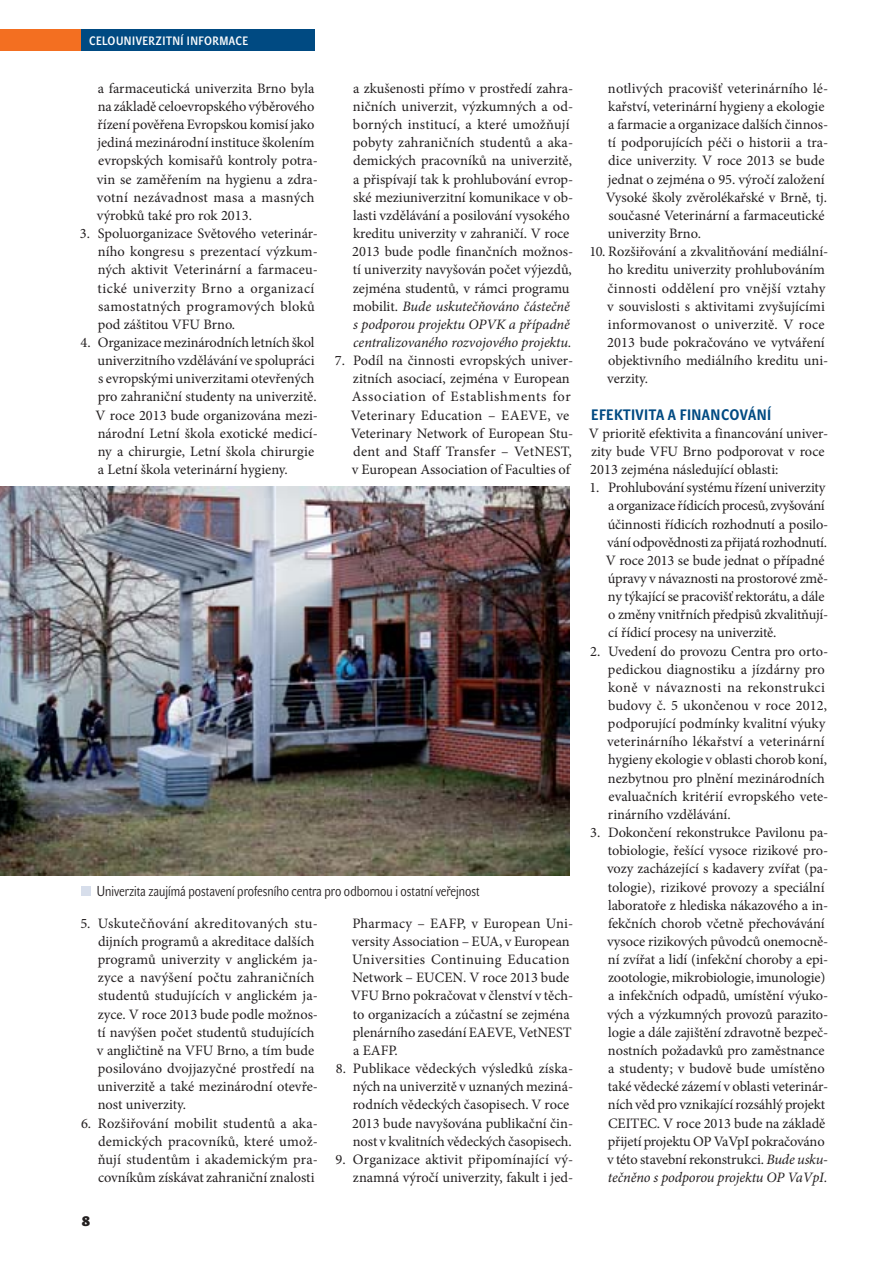
<style>
.page{position:relative;width:893px;height:1263px;background:#fff}
.page>*{position:absolute;margin:0;border:0;box-sizing:border-box;transform-origin:0 0}
.t1{font:700 15px "John Sans Cond Text Pro";letter-spacing:.03em;color:#004a82}
.t2{font:14.4px/18.1px "Minion Pro";color:#231f20}
.t3{font:14.25px "John Sans Cond Lite Pro";color:#231f20}
.t4{font:700 13.5px "John Sans Heavy Pro";color:#231f20}
.t5{font:12px "John Sans Cond Med Pro";letter-spacing:.04em;color:#fff}
.s1{font-style:italic}
</style>
<div class="page">
<div style="left:81px;top:30px;width:234px;height:21px;background:#004a82"></div>
<div style="left:0;top:30px;width:81px;height:21px;background:#f36f21"></div>
<img style="left:0;top:487px;width:570px;height:388px">
<div style="left:81px;top:886px;width:10px;height:9px;background:#d7deeb"></div>
<p class="t5" style="left:89px;top:36px;width:160px">CELOUNIVERZITNÍ INFORMACE</p>
<p class="t2" style="left:97px;top:80px;width:223px">a farmaceutická univerzita Brno byla na základě celoevropského výběrového řízení pověřena Evropskou komisí jako jediná mezinárodní instituce školením evropských komisařů kontroly potra&shy;vin se zaměřením na hygienu a zdra&shy;votní nezávadnost masa a masných výrobků také pro rok 2013.</p>
<p class="t2" style="left:98px;top:226px;width:222px;text-indent:-18px">3. Spoluorganizace Světového veterinár&shy;ního kongresu s prezentací výzkum&shy;ných aktivit Veterinární a farmaceu&shy;tické univerzity Brno a organizací samostatných programových bloků pod záštitou VFU Brno.</p>
<p class="t2" style="left:96px;top:335px;width:224px;text-indent:-15px">4. Organizace mezinárodních letních škol univerzitního vzdělávání ve spolupráci s evropskými univerzitami otevřených pro zahraniční studenty na univerzitě.<br>V roce 2013 bude organizována mezi&shy;národní Letní škola exotické medicí&shy;ny a chirurgie, Letní škola chirurgie a Letní škola veterinární hygieny.</p>
<p class="t2" style="left:352px;top:80px;width:223px">a zkušenosti přímo v prostředí zahra&shy;ničních univerzit, výzkumných a od&shy;borných institucí, a které umožňují pobyty zahraničních studentů a aka&shy;demických pracovníků na univerzitě, a přispívají tak k prohlubování evrop&shy;ské meziuniverzitní komunikace v ob&shy;lasti vzdělávání a posilování vysokého kreditu univerzity v zahraničí. V roce 2013 bude podle finančních možnos&shy;tí univerzity navyšován počet výjezdů, zejména studentů, v rámci programu mobilit. <span class="s1">Bude uskutečňováno částečně s podporou projektu OPVK a případně centralizovaného rozvojového projektu.</span></p>
<p class="t2" style="left:351px;top:353px;width:224px;text-indent:-16px">7. Podíl na činnosti evropských univer&shy;zitních asociací, zejména v European Association of Establishments for Veterinary Education – EAEVE, ve Ve te rinary Network of European Stu&shy;dent and Staff Transfer – VetNEST, v Euro pean Association of Faculties of</p>
<p class="t3" style="left:97px;top:885px;width:384px">Univerzita zaujímá postavení profesního centra pro odbornou i ostatní veřejnost</p>
<p class="t2" style="left:97px;top:915px;width:223px;text-indent:-16px">5. Uskutečňování akreditovaných stu&shy;dijních programů a akreditace dalších programů univerzity v anglickém ja&shy;zyce a navýšení počtu zahraničních studentů studujících v anglickém ja&shy;zyce. V roce 2013 bude podle možnos&shy;tí navýšen počet studentů studujících v angličtině na VFU Brno, a tím bude posilováno dvojjazyčné prostředí na univerzitě a také mezinárodní otevře&shy;nost univerzity.</p>
<p class="t2" style="left:98px;top:1115px;width:222px;text-align:justify;text-indent:-17px">6. Rozšiřování mobilit studentů a aka&shy;demických pracovníků, které umož&shy;ňují studentům i akademickým pra&shy;covníkům získávat zahraniční znalosti</p>
<p class="t4" style="left:82px;top:1217px;width:10px">8</p>
<p class="t2" style="left:351px;top:915px;width:224px">Pharmacy – EAFP, v European Uni&shy;ver sity Association – EUA, v European<br>Universities Continuing Education<br>Network – EUCEN. V roce 2013 bude<br>VFU Brno pokračovat v členství v těch&shy;to organizacích a zúčastní se zejména plenárního zasedání EAEVE, VetNEST a EAFP.</p>
<p class="t2" style="left:352px;top:1061px;width:223px;text-indent:-16px">8. Publikace vědeckých výsledků získa&shy;ných na univerzitě v uznaných meziná&shy;rodních vědeckých časopisech. V roce 2013 bude navyšována publikační čin&shy;nost v kvalitních vědeckých časopisech.</p>
<p class="t2" style="left:336px;top:1151px;width:239px;text-align:right">9. Organizace aktivit připomínající vý&shy;znamná výročí univerzity, fakult i jed-</p>
<p class="t2" style="left:606px;top:80px;width:224px">notlivých pracovišť veterinárního lé&shy;kařství, veterinární hygieny a ekologie a farmacie a organizace dalších činnos&shy;tí podporujících péči o historii a tra&shy;dice univerzity. V roce 2013 se bude jednat o zejména o 95. výročí založení Vysoké školy zvěrolékařské v Brně, tj. současné Veterinární a farmaceutické univerzity Brno.</p>
<p class="t2" style="left:607px;top:244px;width:223px;text-indent:-18px">10. Rozšiřování a zkvalitňování mediální&shy;ho kreditu univerzity prohlubováním činnosti oddělení pro vnější vztahy v souvislosti s aktivitami zvyšujícími informovanost o univerzitě. V roce 2013 bude pokračováno ve vytváření objektivního mediálního kreditu uni&shy;verzity.</p>
<p class="t1" style="left:591px;top:409px;width:182px">EFEKTIVITA A FINANCOVÁNÍ</p>
<p class="t2" style="left:589px;top:425px;width:241px">V prioritě efektivita a financování univer&shy;zity bude VFU Brno podporovat v roce<br>2013 zejména následující oblasti:</p>
<p class="t2" style="left:606px;top:480px;width:224px;text-indent:-16px">1. Prohlubování systému řízení univerzity a organizace řídicích procesů, zvyšování účinnosti řídicích rozhodnutí a posilo&shy;vání odpovědnosti za přijatá rozhodnutí.<br>V roce 2013 se bude jednat o případné úpravy v návaznosti na prostorové změ&shy;ny týkající se pracovišť rektorátu, a dále o změny vnitřních předpisů zkvalitňují&shy;cí řídicí procesy na univerzitě.</p>
<p class="t2" style="left:607px;top:643px;width:223px;text-indent:-17px">2. Uvedení do provozu Centra pro orto&shy;pedickou diagnostiku a jízdárny pro koně v návaznosti na rekonstrukci budovy č. 5 ukončenou v roce 2012, podporující podmínky kvalitní výuky veterinárního lékařství a veterinární hygieny ekologie v oblasti chorob koní, nezbytnou pro plnění mezinárodních evaluačních kritérií evropského vete&shy;rinárního vzdělávání.</p>
<p class="t2" style="left:607px;top:825px;width:223px;text-indent:-17px">3. Dokončení rekonstrukce Pavilonu pa&shy;tobiologie, řešící vysoce rizikové pro&shy;vozy zacházející s kadavery zvířat (pa&shy;tologie), rizikové provozy a speciální laboratoře z hlediska nákazového a in&shy;fekčních chorob včetně přechovávání vysoce rizikových původců onemocně&shy;ní zvířat a lidí (infekční choroby a epi&shy;zootologie, mikrobiologie, imunologie) a infekčních odpadů, umístění výuko&shy;vých a výzkumných provozů parazito&shy;logie a dále zajištění zdravotně bezpeč&shy;nostních požadavků pro zaměstnance a studenty; v budově bude umístěno také vědecké zázemí v oblasti veterinár&shy;ních věd pro vznikající rozsáhlý projekt CEITEC. V roce 2013 bude na základě přijetí projektu OP VaVpI pokračováno v této stavební rekonstrukci. <span class="s1">Bude usku&shy;tečněno s podporou projektu OP VaVpI.</span></p>
</div>
